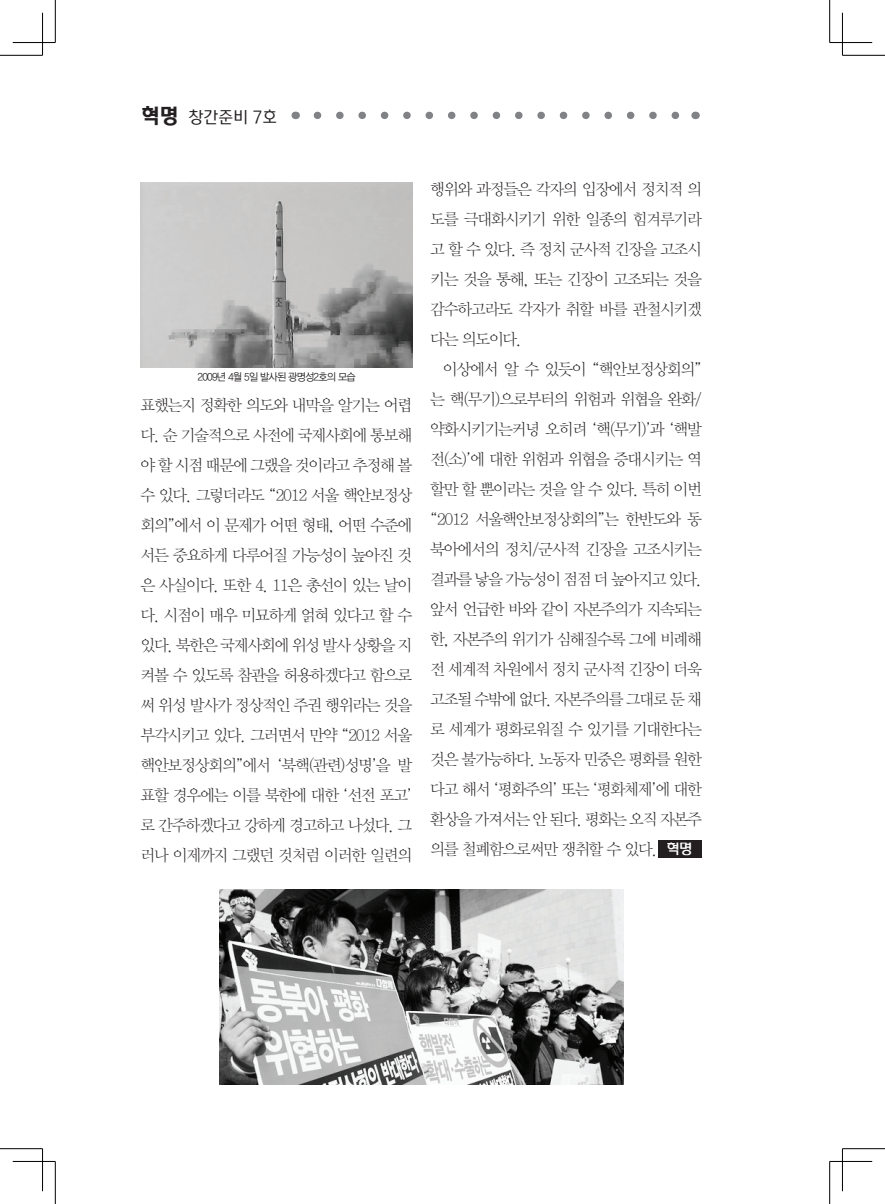
<style>
.page{position:relative;width:885px;height:1204px;background:#fff}
.page>*{position:absolute;margin:0;border:0;box-sizing:border-box;transform-origin:0 0}
.t1{font:16.5px "Rix Head L";color:#231f20}
.본문{font:16.05px/30px "YDIY Mj O310";letter-spacing:-.075em;color:#231f20;text-align:justify}
.소제목{font:15px "Rix Head M";color:#fff}
.캡션{font:10.5px "YDIYGO320";letter-spacing:-.075em;color:#231f20;scale:.95 1}
.s1{font-family:"Rix Head B";font-size:21px}
.s2{font-family:"Gulim"}
</style>
<div class="page">
<svg style="left:317px;top:112px;width:363px;height:7px"></svg>
<div style="left:658px;top:840px;width:44px;height:17px;background:#231f20"></div>
<img style="left:140px;top:183px;width:272px;height:184px">
<img style="left:219px;top:889px;width:404px;height:195px">
<hr style="left:0;top:55px;width:43px;height:1px;background:#000">
<hr style="left:842px;top:55px;width:42px;height:1px;background:#000">
<hr style="left:0;top:1148px;width:43px;height:1px;background:#000">
<hr style="left:842px;top:1148px;width:42px;height:1px;background:#000">
<hr style="left:55px;top:0;width:1px;height:43px;background:#000">
<hr style="left:55px;top:1161px;width:1px;height:42px;background:#000">
<hr style="left:829px;top:0;width:1px;height:43px;background:#000">
<hr style="left:829px;top:1161px;width:1px;height:42px;background:#000">
<hr style="left:13px;top:42px;width:42px;height:1px;background:#000">
<hr style="left:829px;top:42px;width:43px;height:1px;background:#000">
<hr style="left:13px;top:1161px;width:42px;height:1px;background:#000">
<hr style="left:829px;top:1161px;width:43px;height:1px;background:#000">
<hr style="left:42px;top:13px;width:1px;height:42px;background:#000">
<hr style="left:42px;top:1148px;width:1px;height:43px;background:#000">
<hr style="left:842px;top:13px;width:1px;height:42px;background:#000">
<hr style="left:842px;top:1148px;width:1px;height:43px;background:#000">
<p class="t1" style="left:141px;top:107px;width:138px"><span class="s1">혁명</span> 창간준비 7호</p>
<p class="캡션" style="left:197px;top:371px;width:168px">2009년 4월 5일 발사된 광명성2호의 모습</p>
<p class="본문" style="left:140px;top:391px;width:273px">표했는지 정확한 의도와 내막을 알기는 어렵 다. 순 기술적으로 사전에 국제사회에 통보해 야 할 시점 때문에 그랬을 것이라고 추정해 볼 수 있다. 그렇더라도 <span class="s2">“</span>2012 서울 핵안보정상 회의<span class="s2">”</span>에서 이 문제가 어떤 형태, 어떤 수준에 서든 중요하게 다루어질 가능성이 높아진 것 은 사실이다. 또한 4. 11은 총선이 있는 날이 다. 시점이 매우 미묘하게 얽혀 있다고 할 수 있다. 북한은 국제사회에 위성 발사 상황을 지 켜볼 수 있도록 참관을 허용하겠다고 함으로 써 위성 발사가 정상적인 주권 행위라는 것을 부각시키고 있다. 그러면서 만약 <span class="s2">“</span>2012 서울 핵안보정상회의<span class="s2">”</span>에서 <span class="s2">‘</span>북핵(관련)성명<span class="s2">’</span>을 발 표할 경우에는 이를 북한에 대한 <span class="s2">‘</span>선전 포고<span class="s2">’ </span>로 간주하겠다고 강하게 경고하고 나섰다. 그 러나 이제까지 그랬던 것처럼 이러한 일련의</p>
<p class="본문" style="left:430px;top:174px;width:273px">행위와 과정들은 각자의 입장에서 정치적 의 도를 극대화시키기 위한 일종의 힘겨루기라 고 할 수 있다. 즉 정치 군사적 긴장을 고조시 키는 것을 통해, 또는 긴장이 고조되는 것을 감수하고라도 각자가 취할 바를 관철시키겠 다는 의도이다.</p>
<p class="본문" style="left:430px;top:354px;width:273px;text-indent:13px">이상에서 알 수 있듯이 <span class="s2">“</span>핵안보정상회의<span class="s2">” </span>는 핵(무기)으로부터의 위험과 위협을 완화/ 약화시키기는커녕 오히려 <span class="s2">‘</span>핵(무기)<span class="s2">’</span>과 <span class="s2">‘</span>핵발 전(소)<span class="s2">’</span>에 대한 위험과 위협을 증대시키는 역 할만 할 뿐이라는 것을 알 수 있다. 특히 이번 <span class="s2">“</span>2012 서울핵안보정상회의<span class="s2">”</span>는 한반도와 동 북아에서의 정치/군사적 긴장을 고조시키는 결과를 낳을 가능성이 점점 더 높아지고 있다. 앞서 언급한 바와 같이 자본주의가 지속되는 한, 자본주의 위기가 심해질수록 그에 비례해 전 세계적 차원에서 정치 군사적 긴장이 더욱 고조될 수밖에 없다. 자본주의를 그대로 둔 채 로 세계가 평화로워질 수 있기를 기대한다는 것은 불가능하다. 노동자 민중은 평화를 원한 다고 해서 <span class="s2">‘</span>평화주의<span class="s2">’</span> 또는 <span class="s2">‘</span>평화체제<span class="s2">’</span>에 대한 환상을 가져서는 안 된다. 평화는 오직 자본주 의를 철폐함으로써만 쟁취할 수 있다.</p>
<p class="소제목" style="left:666px;top:839px;width:28px">혁명</p>
</div>
